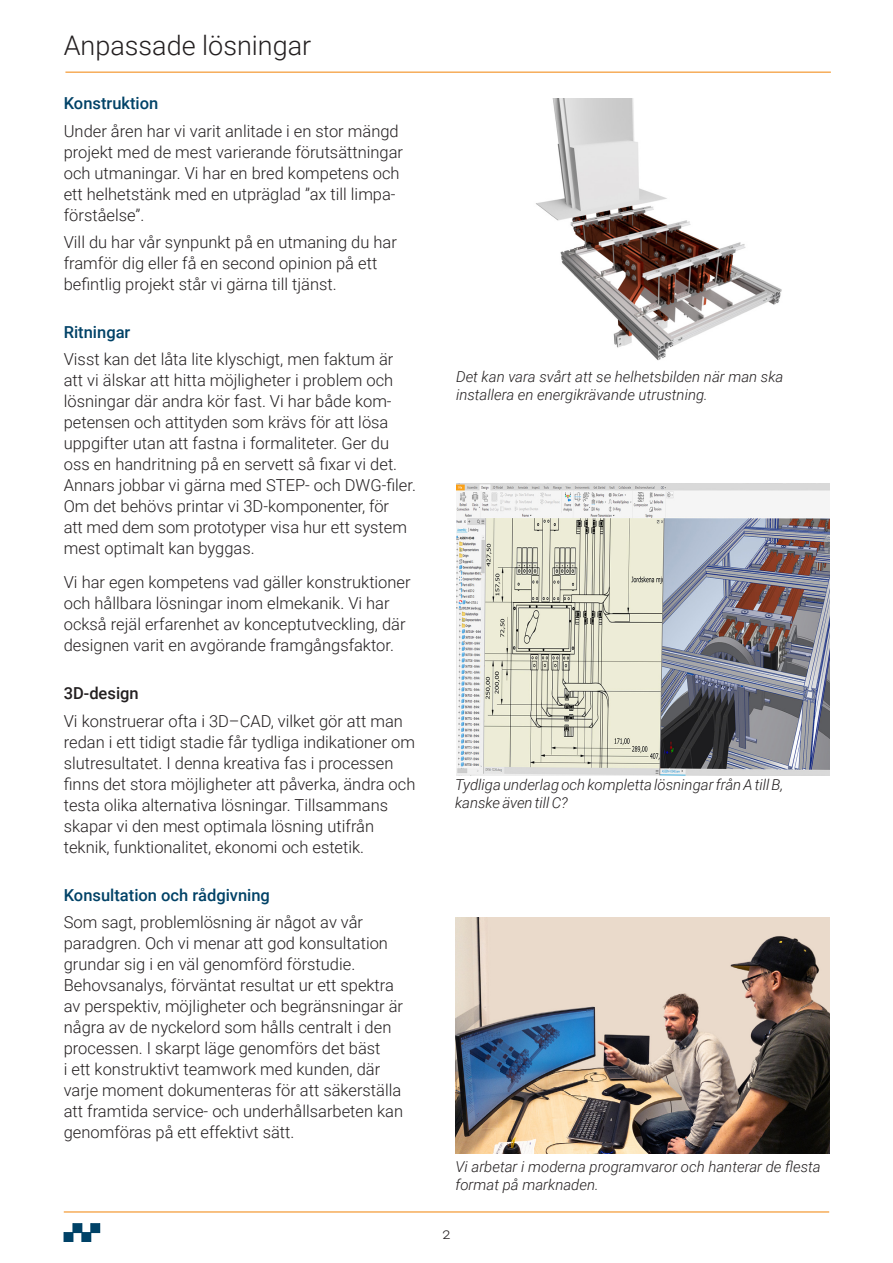
<style>
.page{position:relative;width:893px;height:1263px;background:#fff}
.page>*{position:absolute;margin:0;border:0;box-sizing:border-box;transform-origin:0 0}
.Sidrubrik{font:300 27px "Roboto";color:#231f20}
.Brödtext{font:300 16.5px/21px "Roboto";color:#231f20}
.Underrubriker{font:300 16.5px/21px "Roboto";color:#231f20}
.Underrubriker-2{font:500 16.5px "Roboto";color:#004267}
.Underrubriker-3{font:500 16.5px "Roboto";color:#231f20}
.Brödtext_kursiv{font:italic 300 15px/18px "Roboto";color:#231f20}
.t1{font:300 15px "Roboto";color:#231f20}
</style>
<div class="page">
<div style="left:91px;top:1223px;width:9px;height:9px;background:#004267"></div>
<div style="left:91px;top:1223px;width:9px;height:10px;border:1px solid #004267"></div>
<div style="left:82px;top:1232px;width:9px;height:9px;background:#004267"></div>
<div style="left:82px;top:1232px;width:9px;height:10px;border:1px solid #004267"></div>
<div style="left:64px;top:1232px;width:9px;height:9px;background:#004267"></div>
<div style="left:64px;top:1232px;width:9px;height:10px;border:1px solid #004267"></div>
<div style="left:73px;top:1223px;width:9px;height:9px;background:#004267"></div>
<div style="left:73px;top:1223px;width:9px;height:10px;border:1px solid #004267"></div>
<hr style="left:64px;top:1211px;width:765px;height:2px;background:#f6ad5a">
<hr style="left:65px;top:71px;width:766px;height:2px;background:#f6ad5a">
<img style="left:456px;top:484px;width:373px;height:292px">
<img style="left:455px;top:918px;width:374px;height:236px">
<img style="left:536px;top:99px;width:246px;height:262px">
<p class="Sidrubrik" style="left:64px;top:27px;width:249px">Anpassade lösningar</p>
<p class="Underrubriker-2" style="left:64px;top:92px;width:96px">Konstruktion</p>
<p class="Brödtext" style="left:64px;top:120px;width:341px">Under åren har vi varit anlitade i en stor mängd projekt med de mest varierande förutsättningar och utmaningar. Vi har en bred kompetens och ett helhetstänk med en utpräglad ”ax till limpa&shy;förståelse”.</p>
<p class="Brödtext" style="left:64px;top:231px;width:335px">Vill du har vår synpunkt på en utmaning du har framför dig eller få en second opinion på ett befintlig projekt står vi gärna till tjänst.</p>
<p class="Underrubriker-2" style="left:64px;top:321px;width:68px">Ritningar</p>
<p class="Underrubriker" style="left:64px;top:348px;width:354px">Visst kan det låta lite klyschigt, men faktum är att vi älskar att hitta möjligheter i problem och lösningar där andra kör fast. Vi har både kom&shy;petensen och attityden som krävs för att lösa uppgifter utan att fastna i formaliteter. Ger du oss en handritning på en servett så fixar vi det.<br>Annars jobbar vi gärna med STEP- och DWG-filer.<br>Om det behövs printar vi 3D-komponenter, för<br>att med dem som prototyper visa hur ett system mest optimalt kan byggas.</p>
<p class="Brödtext" style="left:64px;top:571px;width:348px">Vi har egen kompetens vad gäller konstruktioner och hållbara lösningar inom elmekanik. Vi har också rejäl erfarenhet av konceptutveckling, där designen varit en avgörande framgångsfaktor.</p>
<p class="Underrubriker-3" style="left:64px;top:682px;width:76px">3D-design</p>
<p class="Brödtext" style="left:64px;top:710px;width:353px">Vi konstruerar ofta i 3D–CAD, vilket gör att man redan i ett tidigt stadie får tydliga indikationer om slutresultatet. I denna kreativa fas i processen finns det stora möjligheter att påverka, ändra och testa olika alternativa lösningar. Tillsammans skapar vi den mest optimala lösning utifrån teknik, funktionalitet, ekonomi och estetik.</p>
<p class="Underrubriker-2" style="left:64px;top:884px;width:208px">Konsultation och rådgivning</p>
<p class="Brödtext" style="left:64px;top:911px;width:341px">Som sagt, problemlösning är något av vår paradgren. Och vi menar att god konsultation grundar sig i en väl genomförd förstudie.<br>Behovsanalys, förväntat resultat ur ett spektra av perspektiv, möjligheter och begränsningar är några av de nyckelord som hålls centralt i den processen. I skarpt läge genomförs det bäst<br>i ett konstruktivt teamwork med kunden, där varje moment dokumenteras för att säkerställa att framtida service- och underhållsarbeten kan genomföras på ett effektivt sätt.</p>
<p class="Brödtext_kursiv" style="left:456px;top:367px;width:329px">Det kan vara svårt att se helhetsbilden när man ska installera en energikrävande utrustning.</p>
<p class="Brödtext_kursiv" style="left:455px;top:775px;width:330px">Tydliga underlag och kompletta lösningar från A till B, kanske även till C?</p>
<p class="Brödtext_kursiv" style="left:455px;top:1157px;width:367px">Vi arbetar i moderna programvaror och hanterar de flesta format på marknaden.</p>
<p class="t1" style="left:442px;top:1223px;width:10px">2</p>
</div>
